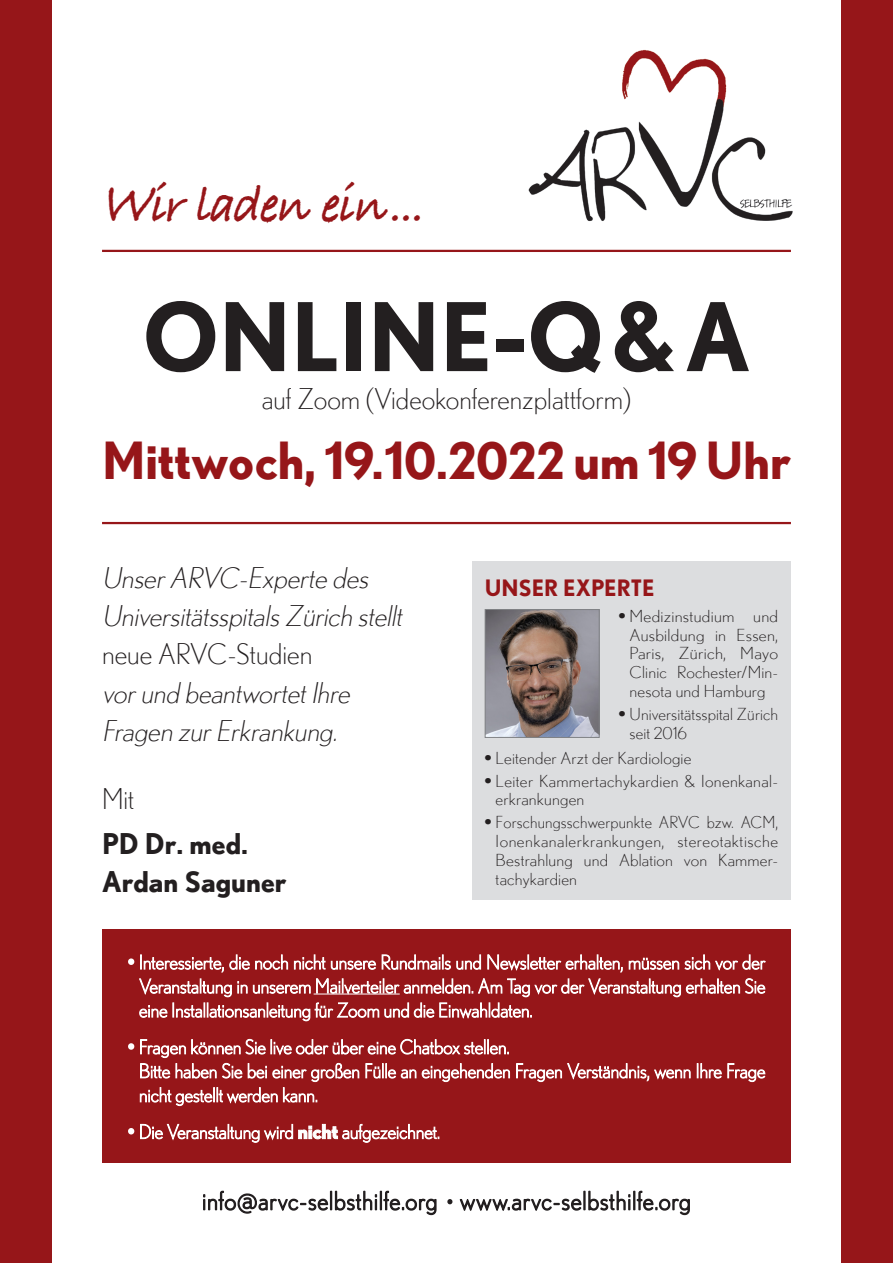
<style>
.page{position:relative;width:893px;height:1263px;background:#fff}
.page>*{position:absolute;margin:0;border:0;box-sizing:border-box;transform-origin:0 0}
.t1{font:700 94.5px "Nobel";color:#231f20}
.t2{font:italic 700 53.25px "Bradley Hand ITCTT";color:#961619;scale:.92 1}
.t3{font:700 51px "Nobel";letter-spacing:-.005em;color:#961619}
.t4{font:italic 300 28.5px/38.2px "Nobel";color:#231f20}
.t5{font:300 28.5px "Nobel";color:#231f20}
.t6{font:700 28.5px/38.2px "Nobel";color:#231f20}
.t7{font:700 22.5px "Nobel";color:#961619}
.t8{font:300 16.5px/18.8px "Nobel";letter-spacing:.01em;color:#231f20;scale:1.05 1}
.t9{font:300 16.5px/18.8px "Nobel";letter-spacing:.01em;color:#231f20;text-align:justify;scale:1.07 1}
.t10{font:300 16.5px/18.8px "Nobel";letter-spacing:.01em;color:#231f20}
.s1{font-size:61.2px}
.s2{font-style:normal}
.s3{font-weight:700}
</style>
<div class="page">
<div style="left:472px;top:561px;width:319px;height:338px;background:#dcdddf"></div>
<div style="left:0;top:0;width:51px;height:1263px;background:#961619"></div>
<div style="left:842px;top:0;width:51px;height:1263px;background:#961619"></div>
<img style="left:528px;top:49px;width:265px;height:173px">
<hr style="left:102px;top:250px;width:689px;height:2px;background:#961619">
<div style="left:102px;top:929px;width:689px;height:234px;background:#961619"></div>
<svg style="left:203px;top:1190px;width:487px;height:26px"></svg>
<hr style="left:102px;top:522px;width:689px;height:2px;background:#961619">
<svg style="left:140px;top:1124px;width:299px;height:19px"></svg>
<svg style="left:128px;top:1128px;width:6px;height:6px"></svg>
<svg style="left:140px;top:1039px;width:625px;height:67px"></svg>
<svg style="left:128px;top:1043px;width:6px;height:7px"></svg>
<svg style="left:139px;top:978px;width:626px;height:43px"></svg>
<svg style="left:140px;top:954px;width:626px;height:18px"></svg>
<svg style="left:128px;top:958px;width:6px;height:7px"></svg>
<img style="left:487px;top:611px;width:111px;height:125px">
<div style="left:485px;top:609px;width:115px;height:129px;border:1px solid #808285"></div>
<p class="t2" style="left:102px;top:164px;width:366px"><span class="s1">W</span>irladen ein...</p>
<p class="t1" style="left:143px;top:281px;width:609px">ONLINE-Q&amp;A</p>
<p class="t5" style="left:262px;top:382px;width:371px">auf Zoom (Videokonferenzplattform)</p>
<p class="t3" style="left:102px;top:430px;width:690px">Mittwo ch, 19.10.2022 um 19 Uhr</p>
<p class="t4" style="left:102px;top:558px;width:307px">UnserARVC-Experte des<br>UniversitätsspitalsZürich stellt <span class="s2">neue ARVC-Studien<br></span>vorund beantwortetIhre<br>Fragen zurErkrankung.</p>
<p class="t5" style="left:102px;top:782px;width:34px">Mit</p>
<p class="t6" style="left:102px;top:823px;width:186px">PD Dr. med.<br>Ardan Saguner</p>
<p class="t7" style="left:485px;top:574px;width:171px">UNSER EXPERTE</p>
<p class="t9" style="left:630px;top:606px;width:140px;text-indent:-11px"><span class="s3">•</span> Medizinstudium und Ausbildung in Essen, Paris, Zürich, Mayo Clinic Rochester/Min&shy;nesota und Hamburg</p>
<p class="t10" style="left:630px;top:704px;width:150px;text-indent:-11px"><span class="s3">•</span> Universitätsspital Zürich seit 2016</p>
<p class="t8" style="left:485px;top:748px;width:198px"><span class="s3">•</span> Leitender Arzt der Kardiologie</p>
<p class="t8" style="left:496px;top:771px;width:271px;text-indent:-11px"><span class="s3">•</span> Leiter Kammertachykardien &amp; Ionenkanal&shy;erkrankungen</p>
<p class="t8" style="left:496px;top:813px;width:271px;text-align:justify;text-indent:-11px"><span class="s3">•</span> Forschungsschwerpunkte ARVC bzw. ACM, Ionenkanalerkrankungen, stereotaktische Bestrahlung und Ablation von Kammer&shy;tachykardien</p>
</div>
